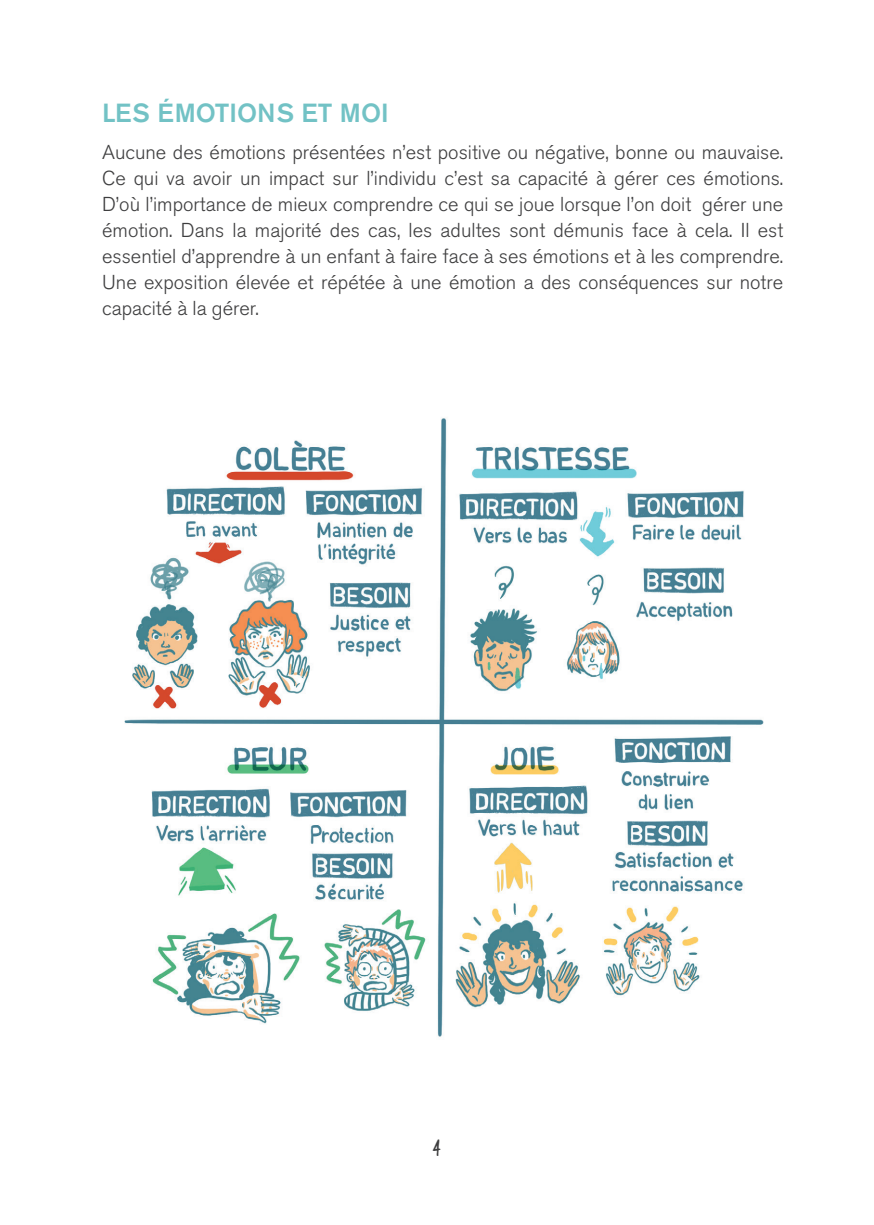
<style>
.page{position:relative;width:874px;height:1225px;background:#fff}
.page>*{position:absolute;margin:0;border:0;box-sizing:border-box;transform-origin:0 0}
.t1{font:500 26px "Akzidenz Grotesk BE";color:#72c2c5}
.t2{font:300 20px/26px "Akzidenz Grotesk BE";color:#3e3e3f;text-align:justify}
.t3{font:20px "Verveine";color:#3e3e3f}
</style>
<div class="page">
<img style="left:124px;top:418px;width:640px;height:619px">
<h1 class="t1" style="left:102px;top:97px;width:288px">LES ÉMOTIONS ET MOI</h1>
<p class="t2" style="left:102px;top:139px;width:682px">Aucune des émotions présentées n’est positive ou négative, bonne ou mauvaise.<br>Ce qui va avoir un impact sur l’individu c’est sa capacité à gérer ces émotions.<br>D’où l’importance de mieux comprendre ce qui se joue lorsque l’on doit gérer une émotion. Dans la majorité des cas, les adultes sont démunis face à cela. Il est essentiel d’apprendre à un enfant à faire face à ses émotions et à les comprendre.<br>Une exposition élevée et répétée à une émotion a des conséquences sur notre capacité à la gérer.</p>
<p class="t3" style="left:433px;top:1131px;width:9px">4</p>
</div>
